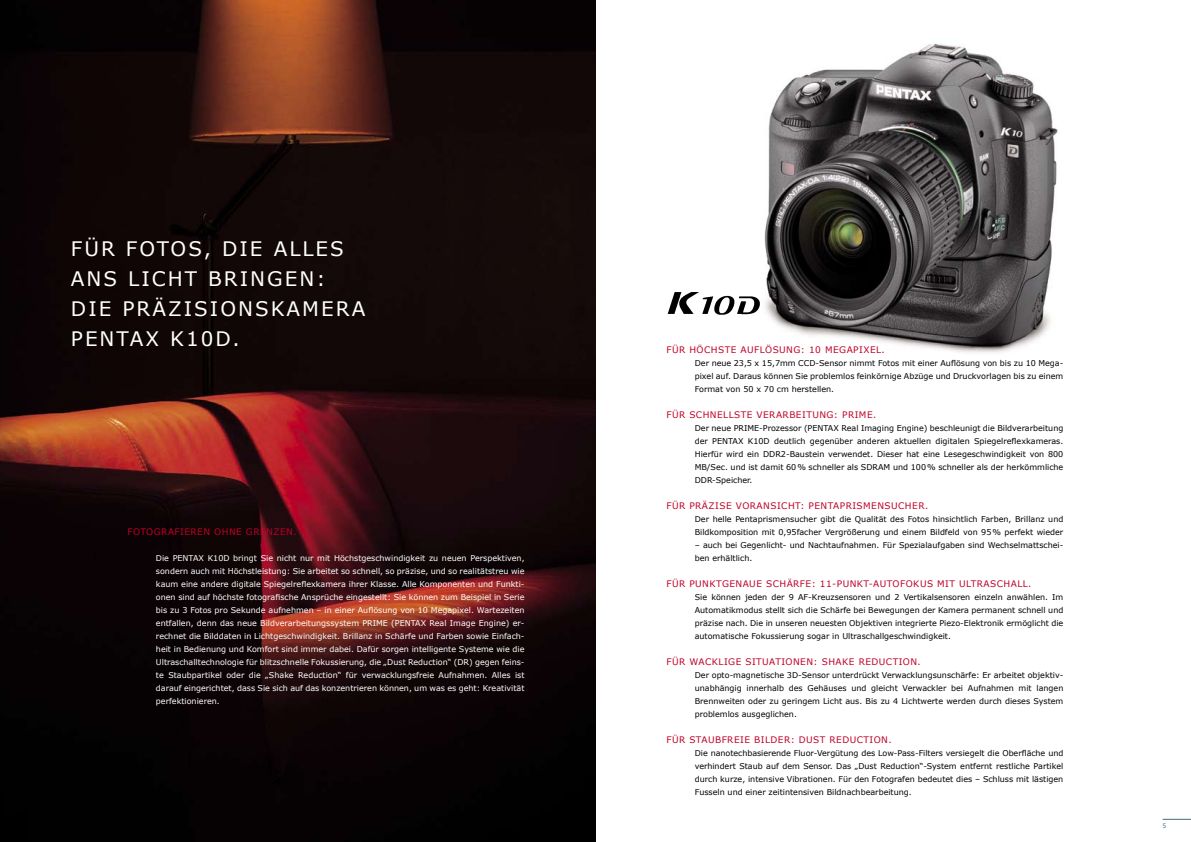
<style>
.page{position:relative;width:1191px;height:842px;background:#fff}
.page>*{position:absolute;margin:0;border:0;box-sizing:border-box;transform-origin:0 0}
.t1{font:20px/30px "Verdana";letter-spacing:.1em;color:#fff}
.t2{font:9px "Verdana";letter-spacing:.05em;color:#be0027}
.t3{font:8px/13px "Verdana";color:#000;text-align:justify}
.t4{font:8px/13px "Verdana";color:#fff;text-align:justify}
</style>
<div class="page">
<svg style="left:1162px;top:819px;width:29px;height:1px"></svg>
<img style="left:741px;top:43px;width:317px;height:310px">
<img style="left:667px;top:292px;width:93px;height:22px">
<img style="left:0;top:0;width:595px;height:842px">
<h1 class="t1" style="left:71px;top:233px;width:272px">FÜR FOTOS, DIE ALLES<br>ANS LICHT BRINGEN:<br>DIE PRÄZISIO</h1>
<h1 class="t1" style="left:71px;top:293px;width:296px;text-indent:167px">NSKAMERA<br>PENTAX K10D.</h1>
<p class="t2" style="left:128px;top:526px;width:27px">FOTOGR</p>
<p class="t2" style="left:168px;top:526px;width:130px">AFIEREN OHNE GRENZEN.</p>
<p class="t4" style="left:156px;top:552px;width:370px">Die PENTAX K1 0D bringt Sie nicht nur mit Höchstgeschwindigkeit zu neuen Perspektiven, sondern auch mit Höchstleistung: Sie arbeitet so schnell, so präzise, und so realitätstreu wie kaum eine andere digitale Spiegelreflexkamera ihrer Klasse. Alle Komponenten und Funkti&shy;onen sind auf höchste fotografische Ansprüche eingestellt: Sie können zum Beispiel in Serie bis zu 3 Fotos pro Sekunde aufnehmen – in einer Auflösung von 10 Megapixel. Wartezeiten entfallen, denn das neue Bildverarbeitungssystem PRIME (PENTAX Real Image Engine) er&shy;rechnet die Bilddaten in Lichtgeschwindigkeit. Brillanz in Schärfe und Farben sowie Einfach&shy;heit in Bedienung und Komfort sind immer dabei. Dafür sorgen intelligente Systeme wie die U ltraschalltechnologie für blitzschnelle Fokussierung, die „Dust Reduction“ (DR) gegen feins&shy;te Staubpartikel oder die „Shake Reduction“ für verwacklungsfreie Aufnahmen. Alles ist darauf eingerichtet, dass Sie sich auf das konzentrieren können, um was es geht: Kreativität perfektionieren.</p>
<p class="t2" style="left:666px;top:344px;width:220px">FÜR HÖCHSTE AUFLÖSU NG: 1 0 MEGAPIXEL.</p>
<p class="t3" style="left:694px;top:357px;width:370px">Der neue 23,5 x 15,7mm CCD-Sensor nimmt Fotos mit einer Auflösung von bis zu 10 Mega&shy;pixel auf. Daraus können Sie problemlos feinkörnige Abzüge und Druckvorlagen bis zu einem Format von 50 x 70 cm herstellen.</p>
<p class="t2" style="left:666px;top:409px;width:211px">FÜR SCHNELLSTE VERARBEITU NG: PRIME.</p>
<p class="t3" style="left:694px;top:422px;width:370px">Der neue PRIME-Prozessor (PENTAX Real Imaging Engine) beschleunigt die Bildverarbeitung der PENTAX K10D deutlich gegenüber anderen aktuellen digitalen Spiegelreflexkameras.<br>Hierfür wird ein DDR2-Baustein verwendet. Dieser hat eine Lesegeschwindigkeit von 800<br>MB/Sec. und ist damit 60% schneller als SDRAM und 1 00% schneller als der herkömmliche DDR-Speicher.</p>
<p class="t2" style="left:666px;top:500px;width:111px">FÜR PRÄZIS E VORANSIC</p>
<p class="t2" style="left:788px;top:500px;width:64px">HT: PENTAPRIS</p>
<p class="t2" style="left:863px;top:500px;width:29px">MENSUC</p>
<p class="t2" style="left:905px;top:500px;width:25px">HER.</p>
<p class="t3" style="left:694px;top:513px;width:370px">Der helle Pentaprismensucher gibt die Qualität des Fotos hinsichtlich Farben, Brillanz und<br>Bildkomposition mit 0,95facher Vergrößerung und einem Bildfeld von 95% perfekt wieder</p>
<p class="t3" style="left:694px;top:539px;width:370px">– auch bei Gegenlicht- und Nachtaufnahmen. Für Spezialaufgaben sind Wechselmattschei&shy;ben erhältlich.</p>
<p class="t2" style="left:666px;top:578px;width:234px">FÜR PU NKTGENAU E SCHÄRFE: 11 -PU NKT-AUTOFO</p>
<p class="t2" style="left:913px;top:578px;width:14px">KUS</p>
<p class="t2" style="left:937px;top:578px;width:96px">MIT U LTRASC HALL.</p>
<p class="t3" style="left:694px;top:591px;width:370px">Sie können jeden der 9 AF-Kreuzsensoren und 2 Vertikalsensoren einzeln anwählen. Im Automatikmodus stellt sich die Schärfe bei Bewegungen der Kamera permanent schnell und präzise nach. Die in unseren neuesten Objektiven integrierte Piezo-Elektronik ermöglicht die automatische Fokussierung sogar in U ltraschallgeschwindigkeit.</p>
<p class="t2" style="left:666px;top:656px;width:256px">FÜR WACKLIG E SITUATIO NEN: SHAKE REDUCTIO N.</p>
<p class="t3" style="left:694px;top:669px;width:370px;text-align:left">Der opto-magnetische 3 D-Sensor unterdrückt Verwacklungsunschärfe: Er arbeitet objektiv&shy;unabhängig innerhalb des Gehäuses und gleicht Verwackler bei Aufnahmen mit langen Brennweiten oder zu geringem Licht aus. Bis zu 4 Lichtwerte werden durch dieses System problemlos ausgeglichen.</p>
<p class="t2" style="left:666px;top:734px;width:227px">FÜR STAU BFREIE BILDER: DUST REDUCTION.</p>
<p class="t3" style="left:694px;top:747px;width:370px">Die nanotechbasierende Fluor-Vergütung des Low-Pass-Filters versiegelt die Oberfläche und verhindert Staub auf dem Sensor. Das „Dust Reduction“-System entfernt restliche Partikel durch kurze, intensive Vibrationen. Für den Fotografen bedeutet dies – Schluss mit lästigen Fusseln und einer zeitintensiven Bildnachbearbeitung.</p>
</div>
